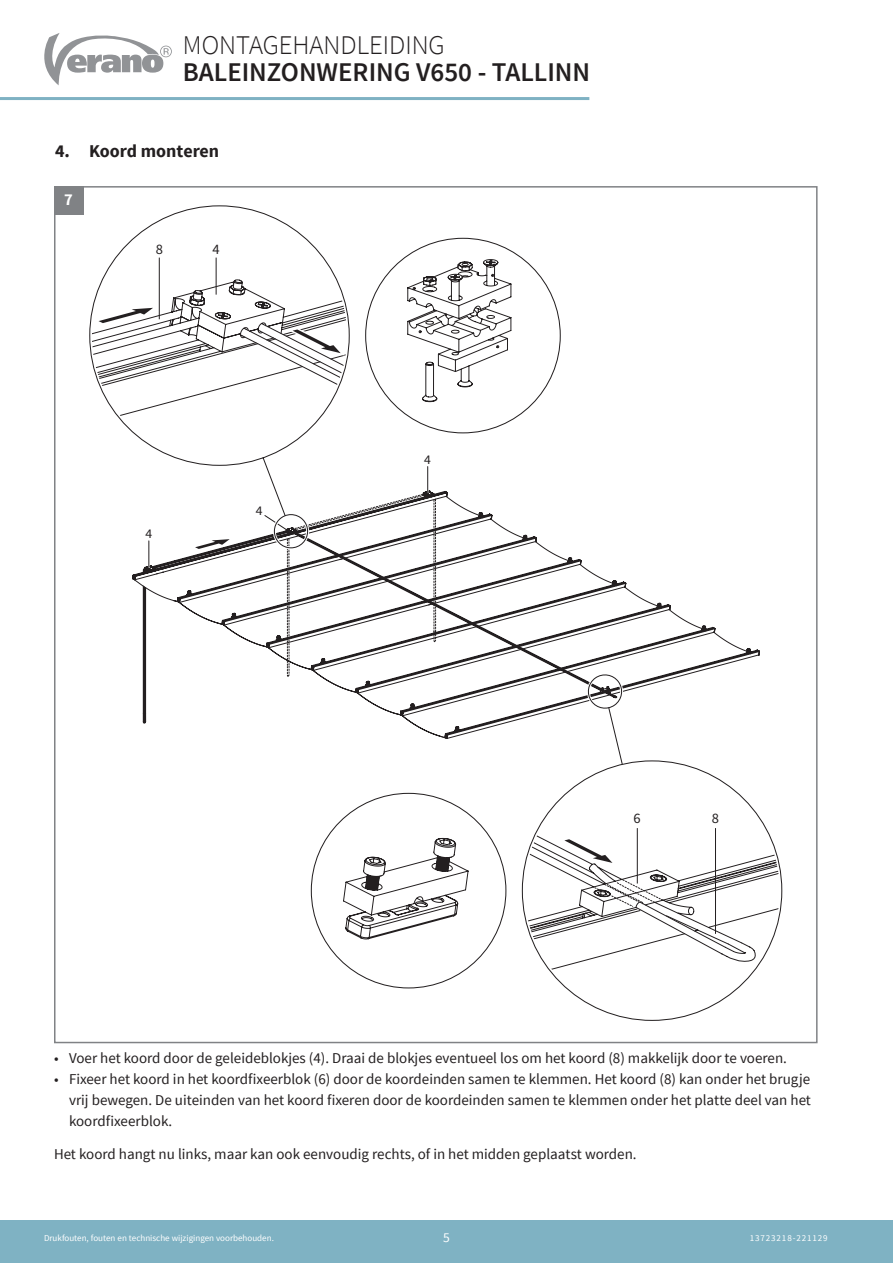
<style>
.page{position:relative;width:893px;height:1263px;background:#fff}
.page>*{position:absolute;margin:0;border:0;box-sizing:border-box;transform-origin:0 0}
.t1{font:600 27px "Source Sans Pro";color:#231f20}
.t2{font:300 27px "Source Sans Pro";color:#231f20}
.Header_2{font:700 18px "Source Sans Pro";color:#231f20}
.bodytekst{font:700 16.5px "Source Sans Pro";color:#fff}
.t3{font:15px/21px "Source Sans Pro";color:#231f20;text-align:justify}
.t4{font:14.55px "Source Sans Pro";color:#231f20}
.t5{font:13.5px "Source Sans Pro";color:#fff}
.t6{font:13.05px "Myriad Pro";color:#231f20}
.t7{font:9px "Source Sans Pro";color:#fff}
.t8{font:9px "Source Sans Pro";letter-spacing:.1em;color:#fff}
</style>
<div class="page">
<svg style="left:44px;top:33px;width:128px;height:52px"></svg>
<hr style="left:0;top:97px;width:589px;height:3px;background:#7fb2c3">
<div style="left:0;top:1220px;width:893px;height:43px;background:#7fb2c3"></div>
<svg style="left:89px;top:205px;width:261px;height:262px"></svg>
<svg style="left:310px;top:760px;width:473px;height:261px"></svg>
<svg style="left:365px;top:237px;width:258px;height:528px"></svg>
<svg style="left:522px;top:833px;width:260px;height:146px"></svg>
<svg style="left:133px;top:467px;width:619px;height:272px"></svg>
<div style="left:54px;top:186px;width:29px;height:29px;background:#808285"></div>
<h1 class="t2" style="left:183px;top:29px;width:263px">MONTAGEHANDLEIDING</h1>
<h1 class="t1" style="left:183px;top:55px;width:409px">BALEINZONWERING V650 - TALLINN</h1>
<p class="Header_2" style="left:55px;top:139px;width:166px">4. Koord monteren</p>
<p class="bodytekst" style="left:64px;top:189px;width:10px">7</p>
<p class="t4" style="left:156px;top:240px;width:9px">8</p>
<p class="t4" style="left:213px;top:240px;width:9px">4</p>
<p class="t6" style="left:145px;top:526px;width:8px">4</p>
<p class="t6" style="left:256px;top:502px;width:8px">4</p>
<p class="t6" style="left:424px;top:451px;width:8px">4</p>
<p class="t4" style="left:633px;top:809px;width:9px">6</p>
<p class="t4" style="left:712px;top:809px;width:9px">8</p>
<p class="t3" style="left:54px;top:1048px;width:734px">• Voer het koord door de geleideblokjes (4). Draai de blokjes eventueel los om het koord (8) makkelijk door te voeren.</p>
<p class="t3" style="left:69px;top:1069px;width:743px;text-indent:-15px">• Fixeer het koord in het koordfixeerblok (6) door de koordeinden samen te klemmen. Het koord (8) kan onder het brugje vrij bewegen. De uiteinden van het koord fixeren door de koordeinden samen te klemmen onder het platte deel van het koordfixeerblok.</p>
<p class="t3" style="left:54px;top:1144px;width:584px">Het koord hangt nu links, maar kan ook eenvoudig rechts, of in het midden geplaatst worden.</p>
<p class="t7" style="left:44px;top:1233px;width:231px">Drukfouten, fouten en technische wijzigingen voorbehouden.</p>
<p class="t5" style="left:443px;top:1229px;width:8px">5</p>
<p class="t8" style="left:750px;top:1233px;width:80px">13723218-221129</p>
</div>
